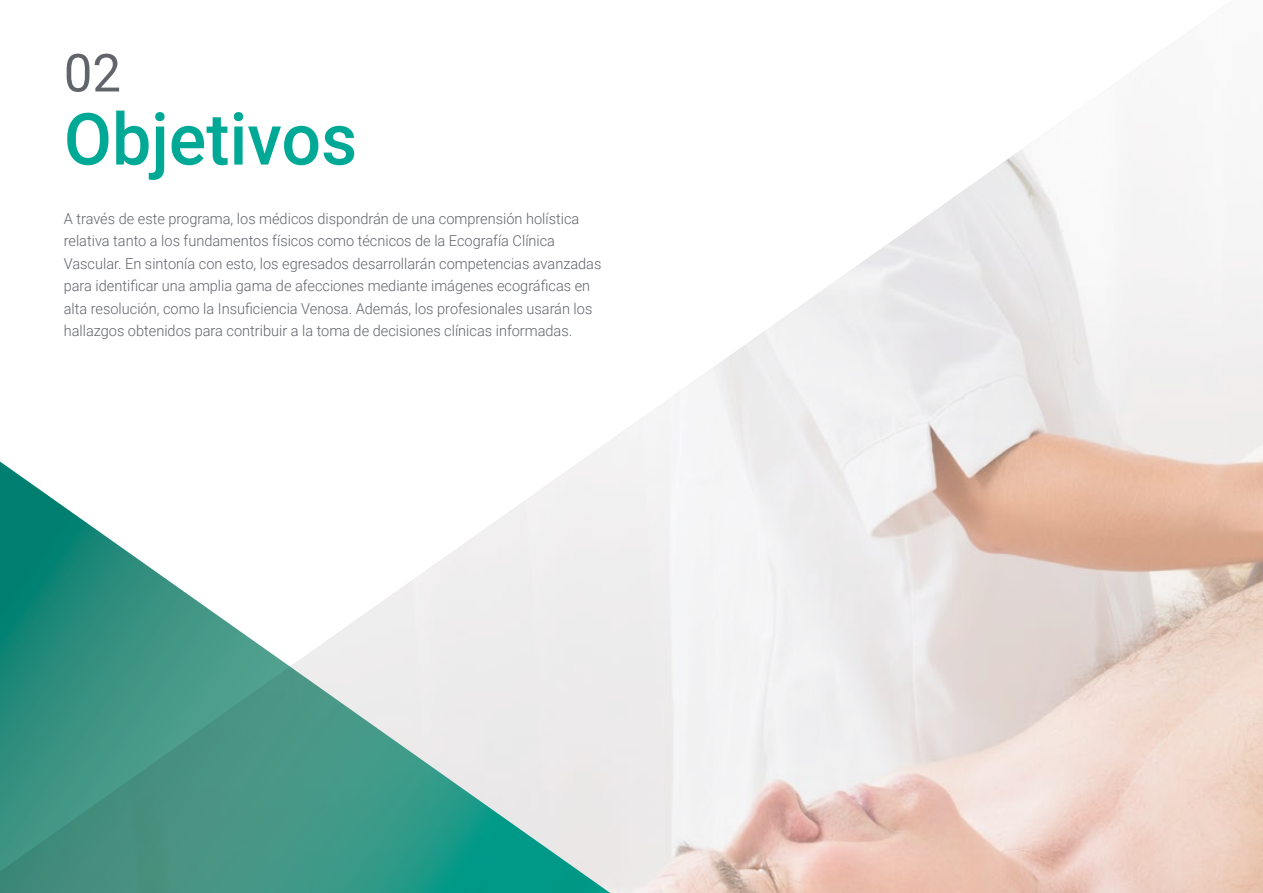
<style>
.page{position:relative;width:1263px;height:893px;background:#fff}
.page>*{position:absolute;margin:0;border:0;box-sizing:border-box;transform-origin:0 0}
.t1{font:500 72px "Roboto";color:#00a996}
.t2{font:52.5px "Roboto";color:#61646a}
.t3{font:300 15px/22.5px "Roboto";color:#61646a}
</style>
<div class="page">
<img style="left:603px;top:0;width:660px;height:893px">
<svg style="left:0;top:446px;width:640px;height:447px"></svg>
<h2 class="t2" style="left:64px;top:36px;width:59px">02</h2>
<h1 class="t1" style="left:64px;top:89px;width:295px">Objetivos</h1>
<p class="t3" style="left:64px;top:207px;width:539px">A través de este programa, los médicos dispondrán de una comprensión holística relativa tanto a los fundamentos físicos como técnicos de la Ecografía Clínica Vascular. En sintonía con esto, los egresados desarrollarán competencias avanzadas para identificar una amplia gama de afecciones mediante imágenes ecográficas en alta resolución, como la Insuficiencia Venosa. Además, los profesionales usarán los hallazgos obtenidos para contribuir a la toma de decisiones clínicas informadas.</p>
</div>
